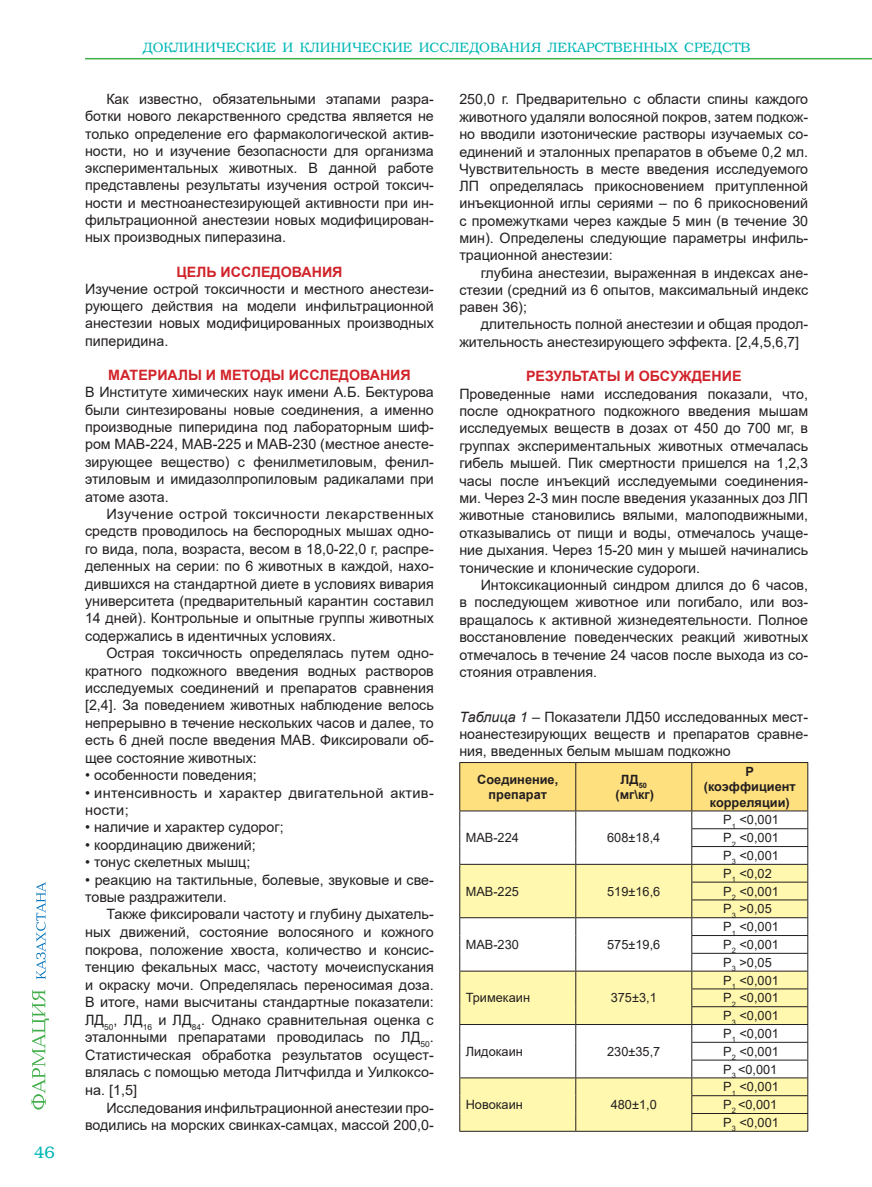
<style>
.page{position:relative;width:872px;height:1187px;background:#fff}
.page>*{position:absolute;margin:0;border:0;box-sizing:border-box;transform-origin:0 0}
.t1{font:16.5px "K Bookman";color:#00b6b5}
.t2{font:14.25px/17.4px "Arial";color:#231f20;text-align:justify}
.t3{font:700 14.25px "Arial";color:#d1232a}
.t4{font:14.25px/17.4px "Arial";letter-spacing:.02em;color:#231f20}
.t5{font:13.5px "K Bookman";color:#00b6b5}
.t6{font:12.75px/17.9px "Arial";color:#231f20;text-align:justify}
.t7{font:700 12.75px/15.3px "Arial";color:#231f20;text-align:center}
.s1{font-style:italic}
</style>
<div class="page">
<hr style="left:85px;top:58px;width:787px;height:1px;background:#40ae49">
<svg style="left:32px;top:989px;width:17px;height:120px"></svg>
<svg style="left:36px;top:882px;width:10px;height:97px"></svg>
<hr style="left:459px;top:1130px;width:117px;height:1px;background:#231f20">
<hr style="left:576px;top:1130px;width:116px;height:1px;background:#231f20">
<svg style="left:459px;top:762px;width:349px;height:368px"></svg>
<hr style="left:692px;top:1130px;width:116px;height:1px;background:#231f20">
<p class="t1" style="left:34px;top:1142px;width:22px">46</p>
<p class="t5" style="left:143px;top:40px;width:609px">ДОКЛИНИЧЕСКИЕ И КЛИНИЧЕСКИЕ ИССЛЕДОВАНИЯ ЛЕКАРСТВЕННЫХ СРЕДСТВ</p>
<p class="t2" style="left:85px;top:90px;width:350px;text-indent:21px">Как известно, обязательными этапами разра&shy;ботки нового лекарственного средства является не только определение его фармакологической актив&shy;ности, но и изучение безопасности для организма экспериментальных животных. В данной работе представлены результаты изучения острой токсич&shy;ности и местноанестезирующей активности при ин&shy;фильтрационной анестезии новых модифицирован&shy;ных производных пиперазина.</p>
<p class="t3" style="left:176px;top:261px;width:167px">ЦЕЛЬ ИССЛЕДОВАНИЯ</p>
<p class="t2" style="left:85px;top:280px;width:350px">Изучение острой токсичности и местного анестези&shy;рующего действия на модели инфильтрационной анестезии новых модифицированных производных пиперидина.</p>
<p class="t3" style="left:108px;top:365px;width:304px">МАТЕРИАЛЫ И МЕТОДЫ ИССЛЕДОВАНИЯ</p>
<p class="t2" style="left:85px;top:383px;width:350px">В Институте химических наук имени А.Б. Бектурова были синтезированы новые соединения, а именно производные пиперидина под лабораторным шиф&shy;ром МАВ-224, МАВ-225 и МАВ-230 (местное анесте&shy;зирующее вещество) с фенилметиловым, фенил&shy;этиловым и имидазолпропиловым радикалами при атоме азота.</p>
<p class="t2" style="left:85px;top:505px;width:350px;text-indent:21px">Изучение острой токсичности лекарственных средств проводилось на беспородных мышах одно&shy;го вида, пола, возраста, весом в 18,0-22,0 г, распре&shy;деленных на серии: по 6 животных в каждой, нахо&shy;дившихся на стандартной диете в условиях вивария университета (предварительный карантин составил 14 дней). Контрольные и опытные группы животных содержались в идентичных условиях.</p>
<p class="t2" style="left:85px;top:644px;width:350px;text-indent:21px">Острая токсичность определялась путем одно&shy;кратного подкожного введения водных растворов исследуемых соединений и препаратов сравнения [2,4]. За поведением животных наблюдение велось непрерывно в течение нескольких часов и далее, то есть 6 дней после введения МАВ. Фиксировали об&shy;щее состояние животных:</p>
<p class="t2" style="left:85px;top:766px;width:173px">• особенности поведения;</p>
<p class="t4" style="left:85px;top:783px;width:350px">• интенсивность и характер двигательной актив&shy;ности;</p>
<p class="t2" style="left:85px;top:818px;width:200px">• наличие и характер судорог;</p>
<p class="t2" style="left:85px;top:835px;width:172px">• координацию движений;</p>
<p class="t2" style="left:85px;top:853px;width:167px">• тонус скелетных мышц;</p>
<p class="t2" style="left:85px;top:870px;width:350px">• реакцию на тактильные, болевые, звуковые и све&shy;товые раздражители.</p>
<p class="t2" style="left:85px;top:905px;width:350px;text-indent:21px">Также фиксировали частоту и глубину дыхатель&shy;ных движений, состояние волосяного и кожного покрова, положение хвоста, количество и консис&shy;тенцию фекальных масс, частоту мочеиспускания и окраску мочи. Определялась переносимая доза.<br>В итоге, нами высчитаны стандартные показатели:<br>ЛД<sub>50</sub>, ЛД<sub>16</sub> и ЛД<sub>84</sub>. Однако сравнительная оценка с эталонными препаратами проводилась по ЛД<sub>50</sub>.<br>Статистическая обработка результатов осущест&shy;влялась с помощью метода Литчфилда и Уилкоксо&shy;на. [1,5]</p>
<p class="t2" style="left:85px;top:1098px;width:350px;text-align:right">Исследования инфильтрационной анестезии про&shy;водились на морских свинках-самцах, массой 200,0-</p>
<p class="t2" style="left:459px;top:90px;width:350px">250,0 г. Предварительно с области спины каждого животного удаляли волосяной покров, затем подкож&shy;но вводили изотонические растворы изучаемых со&shy;единений и эталонных препаратов в объеме 0,2 мл.<br>Чувствительность в месте введения исследуемого ЛП определялась прикосновением притупленной инъекционной иглы сериями – по 6 прикосновений с промежутками через каждые 5 мин (в течение 30 мин). Определены следующие параметры инфиль&shy;трационной анестезии:</p>
<p class="t2" style="left:459px;top:264px;width:350px;text-indent:21px">глубина анестезии, выраженная в индексах ане&shy;стезии (средний из 6 опытов, максимальный индекс равен 36);</p>
<p class="t2" style="left:459px;top:315px;width:350px;text-indent:21px">длительность полной анестезии и общая продол&shy;жительность анестезирующего эффекта. [2,4,5,6,7]</p>
<p class="t3" style="left:526px;top:366px;width:217px">РЕЗУЛЬТАТЫ И ОБСУЖДЕНИЕ</p>
<p class="t2" style="left:459px;top:385px;width:350px">Проведенные нами исследования показали, что, после однократного подкожного введения мышам исследуемых веществ в дозах от 450 до 700 мг, в группах экспериментальных животных отмечалась гибель мышей. Пик смертности пришелся на 1,2,3 часы после инъекций исследуемыми соединения&shy;ми. Через 2-3 мин после введения указанных доз ЛП животные становились вялыми, малоподвижными, отказывались от пищи и воды, отмечалось учаще&shy;ние дыхания. Через 15-20 мин у мышей начинались тонические и клонические судороги.</p>
<p class="t2" style="left:459px;top:576px;width:350px;text-indent:21px">Интоксикационный синдром длился до 6 часов, в последующем животное или погибало, или воз&shy;вращалось к активной жизнедеятельности. Полное восстановление поведенческих реакций животных отмечалось в течение 24 часов после выхода из со&shy;стояния отравления.</p>
<p class="t2" style="left:459px;top:708px;width:350px"><span class="s1">Таблица 1</span> – Показатели ЛД50 исследованных мест&shy;ноанестезирующих веществ и препаратов сравне&shy;ния, введенных белым мышам подкожно</p>
<p class="t7" style="left:477px;top:771px;width:82px">Соединение, препарат</p>
<p class="t7" style="left:615px;top:771px;width:40px">ЛД<sub>50 </sub>(мг\кг)</p>
<p class="t7" style="left:704px;top:764px;width:93px">Р (коэффициент корреляции)</p>
<p class="t6" style="left:466px;top:828px;width:55px">МАВ-224</p>
<p class="t6" style="left:607px;top:828px;width:55px">608±18,4</p>
<p class="t6" style="left:723px;top:811px;width:57px">P<sub>1</sub> &lt;0,001<br>P<sub>2</sub> &lt;0,001<br>P<sub>3</sub> &lt;0,001</p>
<p class="t6" style="left:466px;top:882px;width:55px">МАВ-225</p>
<p class="t6" style="left:607px;top:882px;width:55px">519±16,6</p>
<p class="t6" style="left:466px;top:935px;width:55px">МАВ-230</p>
<p class="t6" style="left:607px;top:935px;width:55px">575±19,6</p>
<p class="t6" style="left:466px;top:988px;width:66px">Тримекаин</p>
<p class="t6" style="left:611px;top:988px;width:47px">375±3,1</p>
<p class="t6" style="left:466px;top:1042px;width:59px">Лидокаин</p>
<p class="t6" style="left:607px;top:1042px;width:55px">230±35,7</p>
<p class="t6" style="left:466px;top:1095px;width:59px">Новокаин</p>
<p class="t6" style="left:611px;top:1095px;width:47px">480±1,0</p>
<p class="t6" style="left:723px;top:864px;width:57px;text-align:left">P<sub>1</sub> &lt;0,02<br>P<sub>2</sub> &lt;0,001<br>P<sub>3</sub> &gt;0,05</p>
<p class="t6" style="left:723px;top:917px;width:57px">P<sub>1</sub> &lt;0,001<br>P<sub>2</sub> &lt;0,001<br>P<sub>3</sub> &gt;0,05</p>
<p class="t6" style="left:723px;top:971px;width:57px">P<sub>1</sub> &lt;0,001<br>P<sub>2</sub> &lt;0,001<br>P<sub>3</sub> &lt;0,001</p>
<p class="t6" style="left:723px;top:1024px;width:57px">P<sub>1</sub> &lt;0,001<br>P<sub>2</sub> &lt;0,001<br>P<sub>3</sub> &lt;0,001</p>
<p class="t6" style="left:723px;top:1077px;width:57px">P<sub>1</sub> &lt;0,001<br>P<sub>2</sub> &lt;0,001<br>P<sub>3</sub> &lt;0,001</p>
</div>
